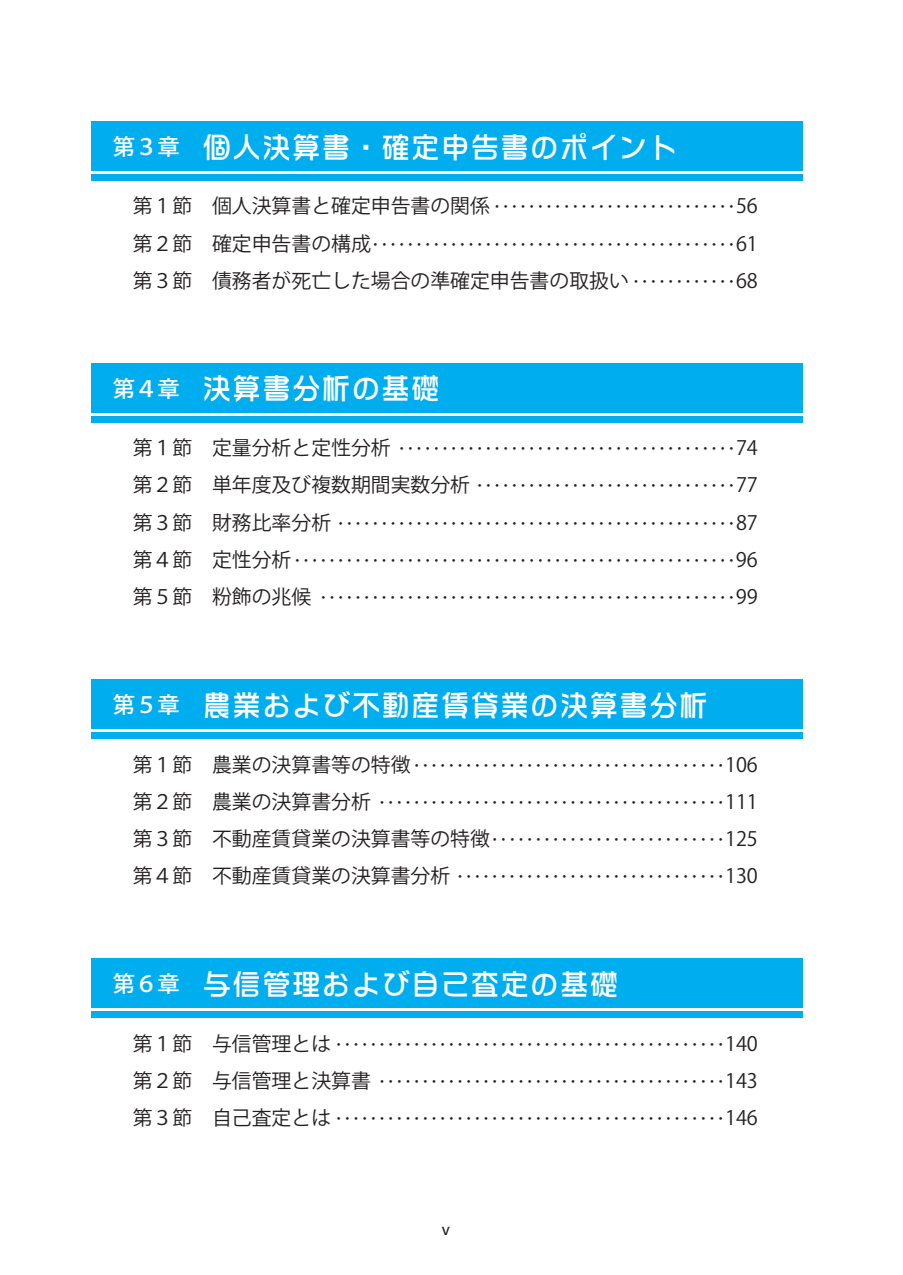
<style>
.page{position:relative;width:903px;height:1275px;background:#fff}
.page>*{position:absolute;margin:0;border:0;box-sizing:border-box;transform-origin:0 0}
.t1{font:29.75px "DFPOP Mix Std W5";color:#fff}
.t2{font:19.78px "Koz Go Pro";color:#231f20}
.t3{font:300 17.32px/37.3px "Koz Go Pro";color:#231f20;text-align:justify}
.t4{font:16.1px "Frutiger";color:#231f20}
.s1{font-family:"Koz Go Pro";font-weight:500;font-size:22.4px}
.s2{font-weight:400;font-size:19.78px}
.s3{font-weight:300;font-size:17.32px}
</style>
<div class="page">
<div style="left:91px;top:363px;width:711px;height:60px;background:#00aeef"></div>
<hr style="left:91px;top:413px;width:711px;height:2px;background:#fff">
<div style="left:91px;top:959px;width:711px;height:59px;background:#00aeef"></div>
<hr style="left:91px;top:1008px;width:711px;height:3px;background:#fff">
<div style="left:91px;top:122px;width:711px;height:59px;background:#00aeef"></div>
<hr style="left:91px;top:171px;width:711px;height:3px;background:#fff">
<div style="left:91px;top:680px;width:711px;height:59px;background:#00aeef"></div>
<hr style="left:91px;top:729px;width:711px;height:3px;background:#fff">
<h1 class="t1" style="left:113px;top:131px;width:567px"><span class="s1">第３章</span> 個人決算書・確定申告書のポイント</h1>
<p class="t3" style="left:133px;top:189px;width:627px"><span class="s2">第１節 個人決算書と確定申告書の関係</span>････････････････････････････<span class="s2">56第２節 確定申告書の構成</span>･･････････････････････････････････････････<span class="s2">61</span></p>
<p class="t2" style="left:133px;top:268px;width:627px">第３節 債務者が死亡した場合の準確定申告書の取扱い<span class="s3">････････････</span>68</p>
<h1 class="t1" style="left:113px;top:373px;width:329px"><span class="s1">第４章</span> 決算書分析の基礎</h1>
<p class="t3" style="left:133px;top:430px;width:627px"><span class="s2">第１節 定量分析と定性分析</span>･･･････････････････････････････････････<span class="s2">74第２節 単年度及び複数期間実数分析</span>･･････････････････････････････<span class="s2">77第３節 財務比率分析</span>･･････････････････････････････････････････････<span class="s2">87第４節 定性分析</span>･･･････････････････････････････････････････････････<span class="s2">96第５節 粉飾の兆候</span>････････････････････････････････････････････････<span class="s2">99</span></p>
<h1 class="t1" style="left:113px;top:689px;width:597px"><span class="s1">第５章</span> 農業および不動産賃貸業の決算書分析</h1>
<p class="t3" style="left:133px;top:747px;width:627px"><span class="s2">第１節 農業の決算書等の特徴</span>････････････････････････････････････<span class="s2">106第２節 農業の決算書分析</span>････････････････････････････････････････<span class="s2">111第３節 不動産賃貸業の決算書等の特徴</span>･･･････････････････････････<span class="s2">125第４節 不動産賃貸業の決算書分析</span>･･･････････････････････････････<span class="s2">130</span></p>
<h1 class="t1" style="left:113px;top:968px;width:507px"><span class="s1">第６章</span> 与信管理および自己査定の基礎</h1>
<p class="t3" style="left:133px;top:1026px;width:627px"><span class="s2">第１節 与信管理とは</span>･････････････････････････････････････････････<span class="s2">140第２節 与信管理と決算書</span>････････････････････････････････････････<span class="s2">143第３節 自己査定とは</span>･････････････････････････････････････････････<span class="s2">146</span></p>
<p class="t4" style="left:442px;top:1223px;width:10px">v</p>
</div>
